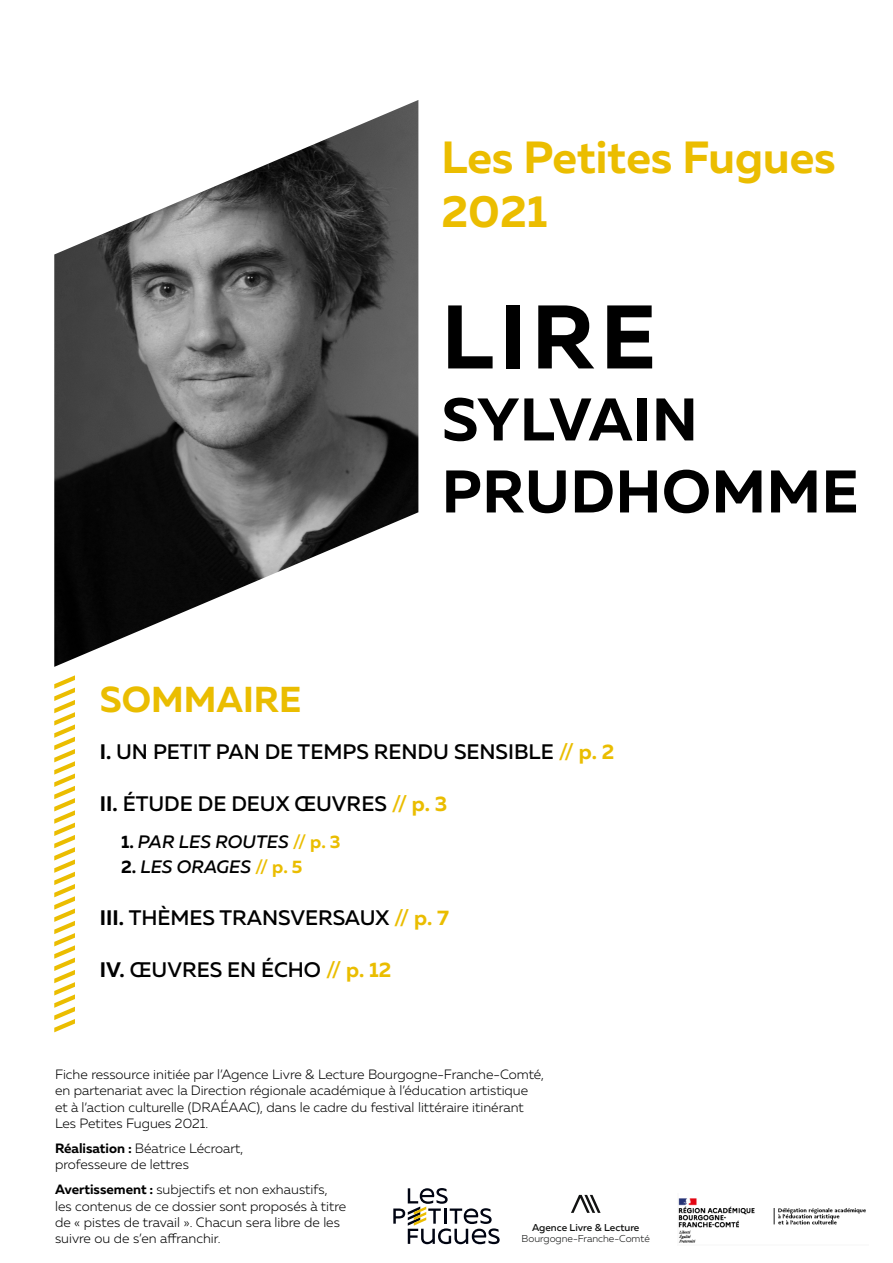
<style>
.page{position:relative;width:893px;height:1263px;background:#fff}
.page>*{position:absolute;margin:0;border:0;box-sizing:border-box;transform-origin:0 0}
.t1{font:700 90px "Muller";color:#000}
.t2{font:700 60px/72px "Muller";letter-spacing:.01em;color:#000}
.t3{font:700 45px/54px "Muller";color:#ebbd00}
.t4{font:700 36px "Muller";color:#eabd00}
.t5{font:500 21px "Muller";color:#000}
.t6{font:italic 500 18px "Muller";color:#000}
.t7{font:300 13.5px/16.2px "Muller";color:#000}
.t8{font:300 10.05px "Muller";color:#111211}
.t9{font:500 10.05px "Muller";color:#111211}
.s1{font-weight:700}
.s2{font-weight:700;color:#eabd00}
.s3{font-weight:700;font-style:normal}
.s4{font-weight:700;font-style:normal;color:#eabd00}
</style>
<div class="page">
<svg style="left:571px;top:1195px;width:30px;height:18px"></svg>
<img style="left:678px;top:1198px;width:188px;height:45px">
<img style="left:54px;top:100px;width:364px;height:567px">
<svg style="left:54px;top:675px;width:21px;height:358px"></svg>
<svg style="left:393px;top:1188px;width:107px;height:56px"></svg>
<h3 class="t3" style="left:441px;top:130px;width:396px">Les Petites Fugues<br>2021</h3>
<h1 class="t1" style="left:441px;top:281px;width:216px">LIRE</h1>
<h2 class="t2" style="left:442px;top:383px;width:418px">SYLVAIN<br>PRUDHOMME</h2>
<h3 class="t4" style="left:100px;top:677px;width:203px">SOMMAIRE</h3>
<h3 class="t5" style="left:100px;top:738px;width:516px"><span class="s1">I.</span> UN PETIT PAN DE TEMPS RENDU SENSIBLE <span class="s2">// p. 2</span></h3>
<h3 class="t5" style="left:100px;top:791px;width:349px"><span class="s1">II.</span> ÉTUDE DE DEUX ŒUVRES <span class="s2">// p. 3</span></h3>
<h3 class="t6" style="left:121px;top:830px;width:221px"><span class="s3">1.</span> PAR LES ROUTES <span class="s4">// p. 3</span></h3>
<h3 class="t6" style="left:121px;top:855px;width:183px"><span class="s3">2.</span> LES ORAGES <span class="s4">// p. 5</span></h3>
<h3 class="t5" style="left:100px;top:905px;width:350px"><span class="s1">III.</span> THÈMES TRANSVERSAUX <span class="s2">// p. 7</span></h3>
<h3 class="t5" style="left:100px;top:957px;width:293px"><span class="s1">IV.</span> ŒUVRES EN ÉCHO <span class="s2">// p. 12</span></h3>
<p class="t7" style="left:55px;top:1066px;width:491px">Fiche ressource initiée par l’Agence Livre &amp; Lecture Bourgogne-Franche-Comté, en partenariat avec la Direction régionale académique à l’éducation artistique et à l’action culturelle (DRAÉAAC), dans le cadre du festival littéraire itinérant Les Petites Fugues 2021.</p>
<p class="t7" style="left:55px;top:1140px;width:190px"><span class="s1">Réalisation :</span> Béatrice Lécroart, professeure de lettres</p>
<p class="t7" style="left:55px;top:1181px;width:293px"><span class="s1">Avertissement :</span> subjectifs et non exhaustifs, les contenus de ce dossier sont proposés à titre de « pistes de travail ». Chacun sera libre de les suivre ou de s’en affranchir.</p>
<p class="t9" style="left:532px;top:1221px;width:109px">Agence Livre &amp; Lecture</p>
<p class="t8" style="left:522px;top:1232px;width:130px">Bourgogne-Franche-Comté</p>
</div>
